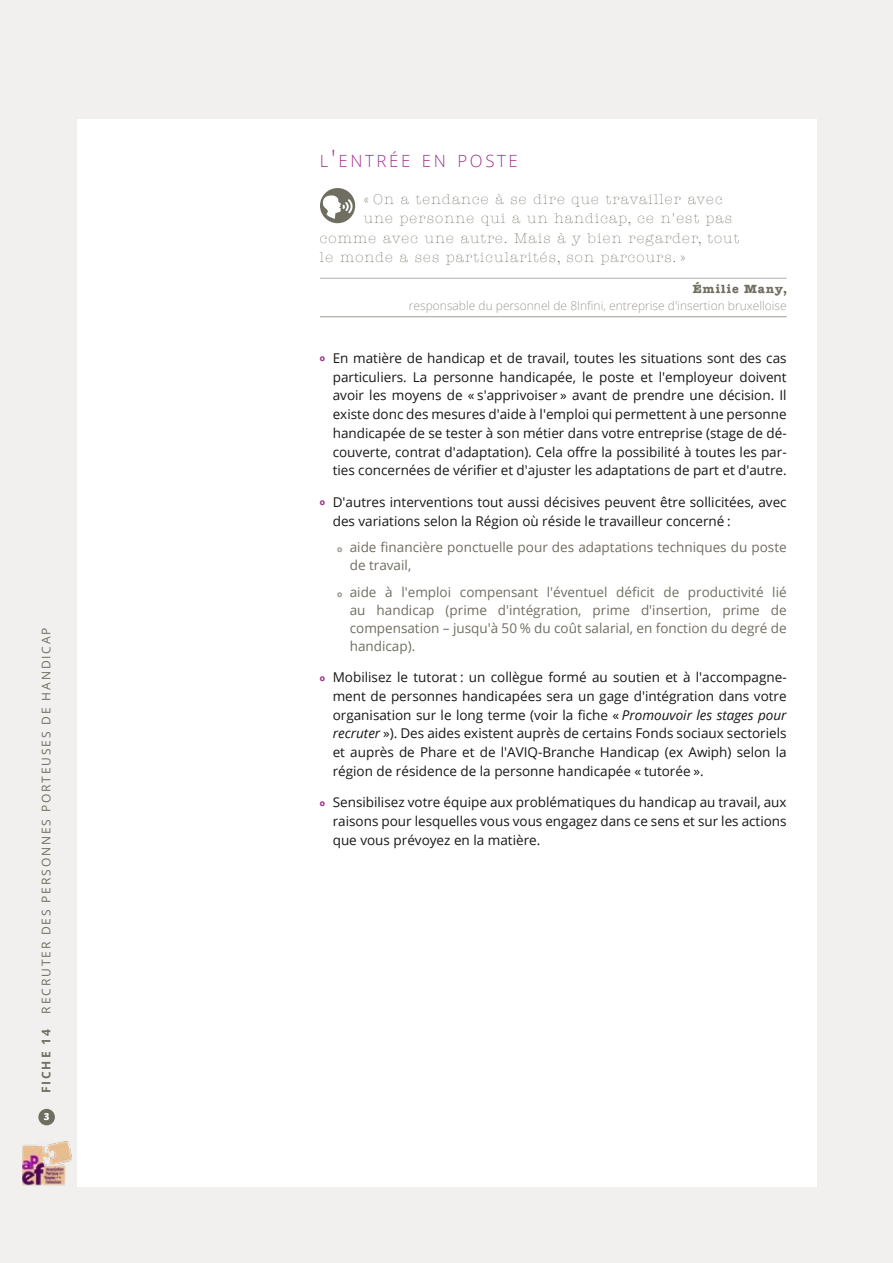
<style>
.page{position:relative;width:893px;height:1263px;background:#f1f0ee}
.page>*{position:absolute;margin:0;border:0;box-sizing:border-box;transform-origin:0 0}
.t1{font:300 16.8px "Open Sans";letter-spacing:.155em;color:#a1348b}
.t2{font:300 14.25px "American Typewriter";letter-spacing:.08em;color:#706e61}
.t3{font:13.5px/18.8px "Open Sans";color:#181716;text-align:justify}
.t4{font:13.5px/18px "Open Sans";color:#706e61}
.t5{font:300 12px "Open Sans";color:#9e9c93}
.t6{font:12px "Open Sans";letter-spacing:.155em;color:#706e61}
.t7{font:700 12px "American Typewriter";letter-spacing:.095em;color:#706e61}
.t8{font:700 12px "Open Sans";letter-spacing:.155em;color:#706e61}
.t9{font:800 9.75px "Open Sans";color:#fff}
.s1{font-size:24px}
.s2{font-family:"American Typewriter";font-weight:700;font-size:9px;color:#a1348b}
.s3{font-family:"American Typewriter";font-weight:700;font-size:9px;color:#9e9c93}
.s4{font-style:italic}
</style>
<div class="page">
<div style="left:38px;top:1109px;width:17px;height:16px;background:#706e61;border-radius:50%"></div>
<div style="left:77px;top:119px;width:739px;height:1067px;background:#fff"></div>
<img style="left:22px;top:1141px;width:50px;height:44px">
<hr style="left:320px;top:278px;width:467px;height:1px;background:#b3b1ad">
<hr style="left:320px;top:316px;width:467px;height:1px;background:#9e9c93">
<div style="left:320px;top:188px;width:35px;height:35px;background:#706e61;border-radius:50%"></div>
<svg style="left:322px;top:194px;width:30px;height:25px"></svg>
<p class="t6" style="left:38px;top:1013px;width:388px;rotate:-90deg">RECRUTER DES PERSONNES PORTEUSES DE HANDICAP</p>
<p class="t8" style="left:38px;top:1093px;width:65px;rotate:-90deg">FICHE 14</p>
<p class="t9" style="left:44px;top:1109px;width:7px">3</p>
<p class="t1" style="left:320px;top:150px;width:199px">L<span class="s1">'</span>ENTRÉE EN POSTE</p>
<p class="t2" style="left:364px;top:191px;width:360px">« On a tendance à se dire que travailler avec</p>
<p class="t2" style="left:364px;top:211px;width:370px">une personne qui a un handicap, ce n'est pas</p>
<p class="t2" style="left:320px;top:230px;width:421px">comme avec une autre. Mais à y bien regarder, tout</p>
<p class="t2" style="left:320px;top:250px;width:367px">le monde a ses particularités, son parcours. »</p>
<p class="t7" style="left:693px;top:282px;width:96px">Émilie Many,</p>
<p class="t5" style="left:409px;top:297px;width:379px">responsable du personnel de 8Infini, entreprise d'insertion bruxelloise</p>
<p class="t3" style="left:333px;top:348px;width:455px;text-indent:-13px"><span class="s2">o</span> En matière de handicap et de travail, toutes les situations sont des cas particuliers. La personne handicapée, le poste et l'employeur doivent avoir les moyens de « s'apprivoiser » avant de prendre une décision. Il existe donc des mesures d'aide à l'emploi qui permettent à une personne handicapée de se tester à son métier dans votre entreprise (stage de dé&shy;couverte, contrat d'adaptation). Cela offre la possibilité à toutes les par&shy;ties concernées de vérifier et d'ajuster les adaptations de part et d'autre.</p>
<p class="t3" style="left:333px;top:492px;width:455px;text-indent:-13px"><span class="s2">o</span> D'autres interventions tout aussi décisives peuvent être sollicitées, avec des variations selon la Région où réside le travailleur concerné :</p>
<p class="t4" style="left:350px;top:538px;width:438px;text-indent:-13px"><span class="s3">o</span> aide financière ponctuelle pour des adaptations techniques du poste de travail,</p>
<p class="t4" style="left:350px;top:582px;width:438px;text-align:justify;text-indent:-13px"><span class="s3">o</span> aide à l'emploi compensant l'éventuel déficit de productivité lié au handicap (prime d'intégration, prime d'insertion, prime de compensation – jusqu'à 50 % du coût salarial, en fonction du degré de handicap).</p>
<p class="t3" style="left:333px;top:667px;width:455px;text-indent:-13px"><span class="s2">o</span> Mobilisez le tutorat : un collègue formé au soutien et à l'accompagne&shy;ment de personnes handicapées sera un gage d'intégration dans votre organisation sur le long terme (voir la fiche « <span class="s4">Promouvoir les stages pour recruter</span> »). Des aides existent auprès de certains Fonds sociaux sectoriels et auprès de Phare et de l'AVIQ-Branche Handicap (ex Awiph) selon la région de résidence de la personne handicapée « tutorée ».</p>
<p class="t3" style="left:333px;top:793px;width:455px;text-indent:-13px"><span class="s2">o</span> Sensibilisez votre équipe aux problématiques du handicap au travail, aux raisons pour lesquelles vous vous engagez dans ce sens et sur les actions que vous prévoyez en la matière.</p>
</div>
